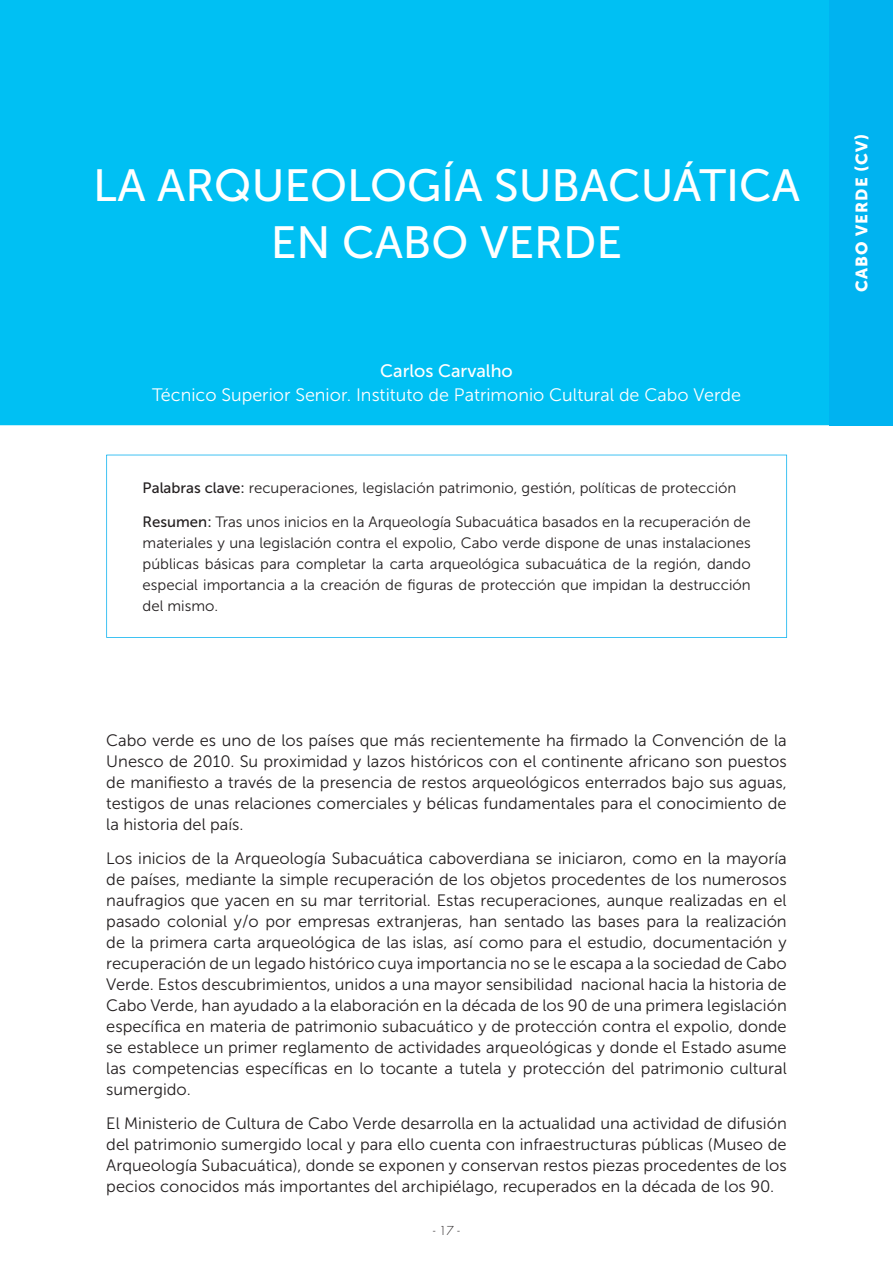
<style>
.page{position:relative;width:893px;height:1263px;background:#fff}
.page>*{position:absolute;margin:0;border:0;box-sizing:border-box;transform-origin:0 0}
.t1{font:45px/57px "Museo Sans 500";color:#fff;text-align:center}
.t2{font:18px "Museo Sans 300";color:#fff}
.t3{font:18px "Museo Sans 500";color:#fff}
.t4{font:16.5px/21px "Museo Sans 300";color:#231f20;text-align:justify}
.t5{font:16.5px "Museo Sans 900";letter-spacing:.06em;color:#fff}
.t6{font:15px/21px "Museo Sans 300";color:#231f20;text-align:justify}
.t7{font:300 12px "Futura Std";color:#231f20}
.s1{font-family:"Museo Sans 500"}
</style>
<div class="page">
<div style="left:0;top:0;width:829px;height:425px;background:#00c0f3"></div>
<svg style="left:106px;top:455px;width:681px;height:183px"></svg>
<div style="left:829px;top:0;width:64px;height:425px;background:#00b3f0"></div>
<h1 class="t1" style="left:93px;top:162px;width:708px">LA ARQUEOLOGÍA SUBACUÁTICA<br>EN CABO VERDE</h1>
<p class="t3" style="left:380px;top:364px;width:134px">Carlos Carvalho</p>
<p class="t2" style="left:152px;top:388px;width:590px">Técnico Superior Senior. Instituto de Patrimonio Cultural de Cabo Verde</p>
<p class="t6" style="left:143px;top:479px;width:595px"><span class="s1">Palabras clave:</span> recuperaciones, legislación patrimonio, gestión, políticas de protección</p>
<p class="t6" style="left:143px;top:513px;width:610px"><span class="s1">Resumen:</span> Tras unos inicios en la Arqueología Subacuática basados en la recuperación de materiales y una legislación contra el expolio, Cabo verde dispone de unas instalaciones públicas básicas para completar la carta arqueológica subacuática de la región, dando especial importancia a la creación de figuras de protección que impidan la destrucción del mismo.</p>
<p class="t4" style="left:106px;top:731px;width:682px">Cabo verde es uno de los países que más recientemente ha firmado la Convención de la Unesco de 2010. Su proximidad y lazos históricos con el continente africano son puestos de manifiesto a través de la presencia de restos arqueológicos enterrados bajo sus aguas, testigos de unas relaciones comerciales y bélicas fundamentales para el conocimiento de la historia del país.</p>
<p class="t4" style="left:106px;top:849px;width:682px">Los inicios de la Arqueología Subacuática caboverdiana se iniciaron, como en la mayoría de países, mediante la simple recuperación de los objetos procedentes de los numerosos naufragios que yacen en su mar territorial. Estas recuperaciones, aunque realizadas en el pasado colonial y/o por empresas extranjeras, han sentado las bases para la realización de la primera carta arqueológica de las islas, así como para el estudio, documentación y recuperación de un legado histórico cuya importancia no se le escapa a la sociedad de Cabo Verde. Estos descubrimientos, unidos a una mayor sensibilidad nacional hacia la historia de Cabo Verde, han ayudado a la elaboración en la década de los 90 de una primera legislación específica en materia de patrimonio subacuático y de protección contra el expolio, donde se establece un primer reglamento de actividades arqueológicas y donde el Estado asume las competencias específicas en lo tocante a tutela y protección del patrimonio cultural sumergido.</p>
<p class="t4" style="left:106px;top:1114px;width:682px">El Ministerio de Cultura de Cabo Verde desarrolla en la actualidad una actividad de difusión del patrimonio sumergido local y para ello cuenta con infraestructuras públicas (Museo de Arqueología Subacuática), donde se exponen y conservan restos piezas procedentes de los pecios conocidos más importantes del archipiélago, recuperados en la década de los 90.</p>
<p class="t7" style="left:433px;top:1225px;width:28px">- 17 -</p>
<p class="t5" style="left:856px;top:292px;width:160px;rotate:-90deg">CABO VERDE (CV)</p>
</div>
